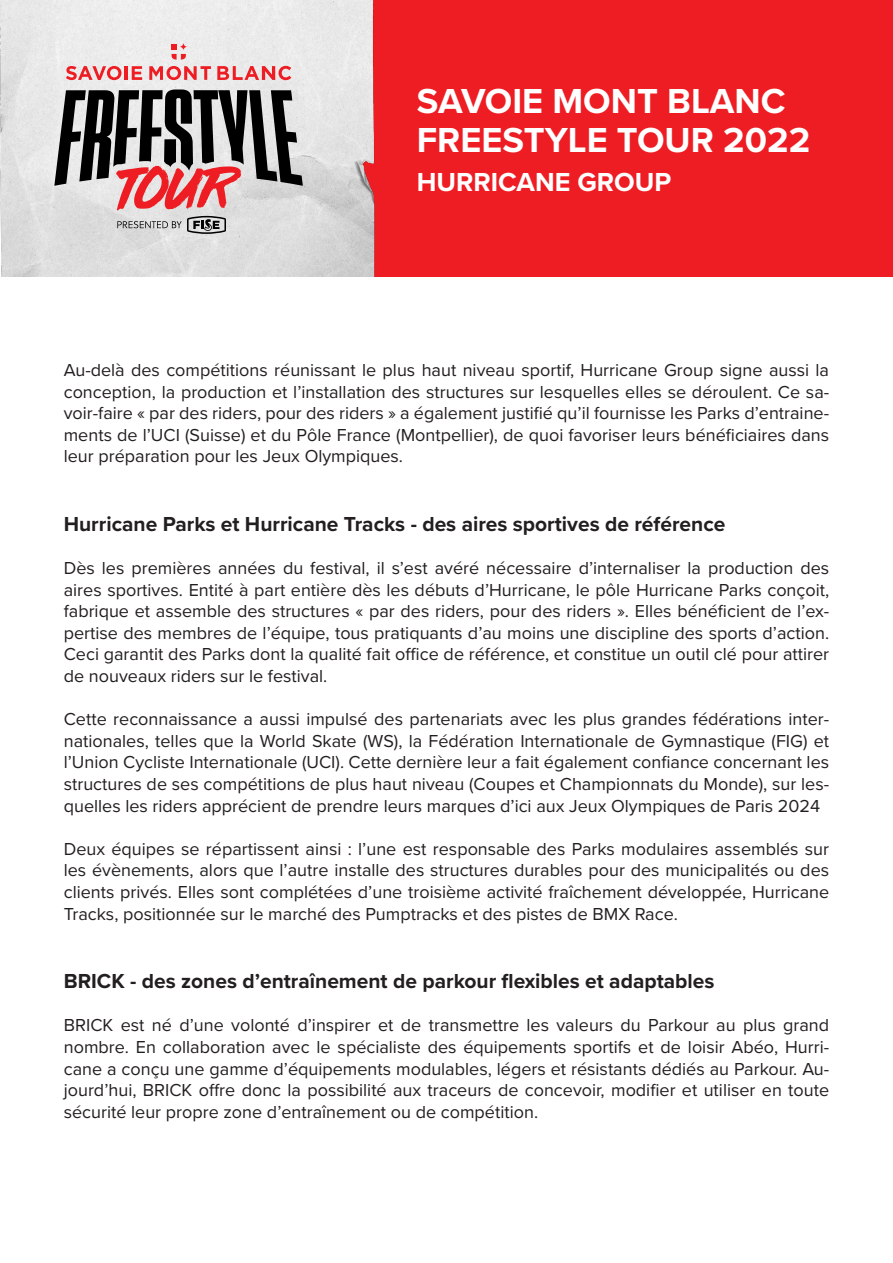
<style>
.page{position:relative;width:893px;height:1263px;background:#fff}
.page>*{position:absolute;margin:0;border:0;box-sizing:border-box;transform-origin:0 0}
.t1{font:700 36px/39px "Proxima Nova";color:#fff}
.t2{font:700 27px "Proxima Nova";color:#fff}
.Citations{font:700 21px "Proxima Nova";color:#231f20}
.Citations-2{font:18px/21.6px "Proxima Nova";color:#231f20;text-align:justify}
</style>
<div class="page">
<div style="left:325px;top:0;width:568px;height:276px;background:#ee1d23"></div>
<img style="left:0;top:0;width:374px;height:276px">
<svg style="left:172px;top:44px;width:14px;height:16px"></svg>
<svg style="left:179px;top:43px;width:8px;height:8px"></svg>
<svg style="left:149px;top:66px;width:62px;height:14px"></svg>
<svg style="left:66px;top:66px;width:55px;height:14px"></svg>
<hr style="left:125px;top:66px;width:3px;height:14px;background:#ee1d23">
<svg style="left:132px;top:66px;width:10px;height:14px"></svg>
<svg style="left:217px;top:66px;width:74px;height:14px"></svg>
<svg style="left:54px;top:89px;width:249px;height:121px;background:#8d797a"></svg>
<svg style="left:117px;top:216px;width:109px;height:18px;background:#aeaeae"></svg>
<h1 class="t1" style="left:417px;top:81px;width:395px">SAVOIE MONT BLANC<br>FREESTYLE TOUR 2022</h1>
<h2 class="t2" style="left:417px;top:162px;width:256px">HURRICANE GROUP</h2>
<p class="Citations-2" style="left:64px;top:358px;width:767px">Au-delà des compétitions réunissant le plus haut niveau sportif, Hurricane Group signe aussi la conception, la production et l’installation des structures sur lesquelles elles se déroulent. Ce sa&shy;voir-faire « par des riders, pour des riders » a également justifié qu’il fournisse les Parks d’entraine&shy;ments de l’UCI (Suisse) et du Pôle France (Montpellier), de quoi favoriser leurs bénéficiaires dans leur préparation pour les Jeux Olympiques.</p>
<p class="Citations" style="left:64px;top:508px;width:663px">Hurricane Parks et Hurricane Tracks - des aires sportives de référence</p>
<p class="Citations-2" style="left:64px;top:556px;width:767px">Dès les premières années du festival, il s’est avéré nécessaire d’internaliser la production des aires sportives. Entité à part entière dès les débuts d’Hurricane, le pôle Hurricane Parks conçoit, fabrique et assemble des structures « par des riders, pour des riders ». Elles bénéficient de l’ex&shy;pertise des membres de l’équipe, tous pratiquants d’au moins une discipline des sports d’action.<br>Ceci garantit des Parks dont la qualité fait office de référence, et constitue un outil clé pour attirer de nouveaux riders sur le festival.</p>
<p class="Citations-2" style="left:64px;top:708px;width:767px">Cette reconnaissance a aussi impulsé des partenariats avec les plus grandes fédérations inter&shy;nationales, telles que la World Skate (WS), la Fédération Internationale de Gymnastique (FIG) et l’Union Cycliste Internationale (UCI). Cette dernière leur a fait également confiance concernant les structures de ses compétitions de plus haut niveau (Coupes et Championnats du Monde), sur les&shy;quelles les riders apprécient de prendre leurs marques d’ici aux Jeux Olympiques de Paris 2024</p>
<p class="Citations-2" style="left:64px;top:837px;width:767px">Deux équipes se répartissent ainsi : l’une est responsable des Parks modulaires assemblés sur les évènements, alors que l’autre installe des structures durables pour des municipalités ou des clients privés. Elles sont complétées d’une troisième activité fraîchement développée, Hurricane Tracks, positionnée sur le marché des Pumptracks et des pistes de BMX Race.</p>
<p class="Citations" style="left:64px;top:965px;width:652px">BRICK - des zones d’entraînement de parkour flexibles et adaptables</p>
<p class="Citations-2" style="left:64px;top:1014px;width:767px">BRICK est né d’une volonté d’inspirer et de transmettre les valeurs du Parkour au plus grand nombre. En collaboration avec le spécialiste des équipements sportifs et de loisir Abéo, Hurri&shy;cane a conçu une gamme d’équipements modulables, légers et résistants dédiés au Parkour. Au&shy;jourd’hui, BRICK offre donc la possibilité aux traceurs de concevoir, modifier et utiliser en toute sécurité leur propre zone d’entraînement ou de compétition.</p>
</div>
